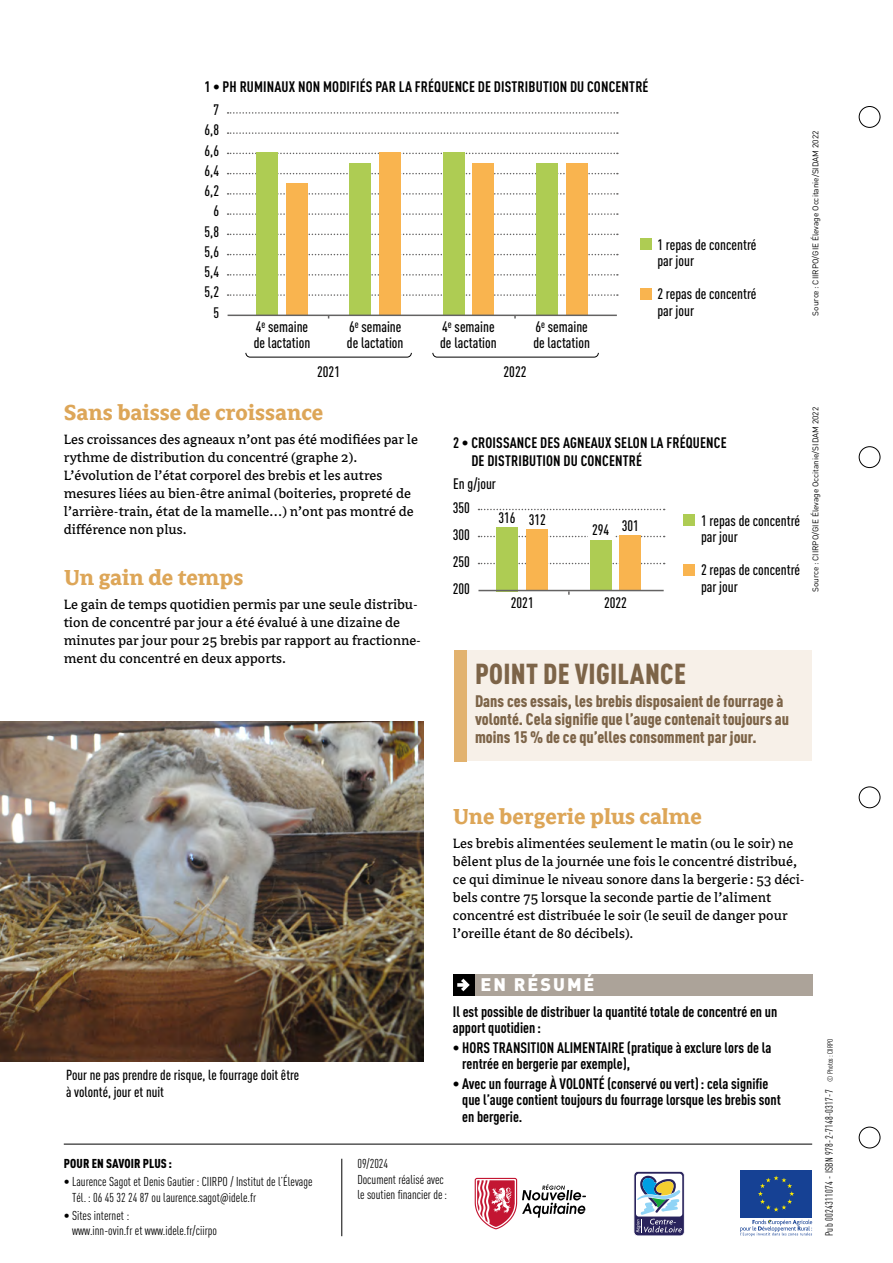
<style>
.page{position:relative;width:893px;height:1263px;background:#fff}
.page>*{position:absolute;margin:0;border:0;box-sizing:border-box;transform-origin:0 0}
.t1{font:900 condensed 28.5px "DIN Pro";letter-spacing:.01em;color:#7d6448}
.t2{font:700 24px "Avance Pro";color:#dda658}
.t3{font:900 18px "DIN Pro";letter-spacing:.11em;color:#fff}
.t4{font:900 condensed 16.5px/18px "DIN Pro";color:#7d6448}
.t5{font:15px/18px "Avance Pro";color:#000}
.t6{font:700 condensed 15px/16.5px "DIN Pro";color:#000}
.t7{font:500 condensed 15px/20.2px "DIN Pro";color:#000}
.t8{font:500 condensed 14.4px/17.2px "DIN Pro";color:#000}
.t9{font:condensed 12.75px/15.6px "DIN Pro";color:#000}
.t10{font:900 condensed 12.75px "DIN Pro";letter-spacing:.01em;color:#000}
.t11{font:condensed 10.5px "DIN Pro";letter-spacing:.02em;color:#000}
.t12{font:8.25px "DIN Pro";color:#000}
.s1{font-size:7.5px}
</style>
<div class="page">
<svg style="left:634px;top:1171px;width:51px;height:65px"></svg>
<hr style="left:342px;top:1159px;width:1px;height:77px;background:#000">
<hr style="left:64px;top:1144px;width:748px;height:1px;background:#000">
<svg style="left:475px;top:1178px;width:111px;height:51px"></svg>
<svg style="left:740px;top:1220px;width:72px;height:16px"></svg>
<div style="left:740px;top:1170px;width:72px;height:48px;background:#164194"></div>
<svg style="left:758px;top:1175px;width:36px;height:37px"></svg>
<div style="left:466px;top:650px;width:346px;height:110px;background:#f7f0e8"></div>
<div style="left:454px;top:650px;width:13px;height:112px;background:#e2b26e"></div>
<div style="left:453px;top:974px;width:359px;height:21px;background:#aca399"></div>
<div style="left:453px;top:974px;width:21px;height:21px;background:#000"></div>
<svg style="left:457px;top:979px;width:13px;height:12px"></svg>
<svg style="left:228px;top:112px;width:390px;height:2px"></svg>
<svg style="left:228px;top:132px;width:390px;height:2px"></svg>
<svg style="left:228px;top:153px;width:390px;height:1px"></svg>
<svg style="left:228px;top:173px;width:390px;height:1px"></svg>
<svg style="left:228px;top:193px;width:390px;height:2px"></svg>
<svg style="left:228px;top:213px;width:390px;height:2px"></svg>
<svg style="left:228px;top:234px;width:390px;height:1px"></svg>
<svg style="left:228px;top:254px;width:390px;height:1px"></svg>
<svg style="left:228px;top:274px;width:390px;height:2px"></svg>
<svg style="left:228px;top:294px;width:390px;height:2px"></svg>
<div style="left:256px;top:153px;width:22px;height:162px;background:#aecc53"></div>
<div style="left:286px;top:183px;width:21px;height:132px;background:#f9b44f"></div>
<div style="left:443px;top:153px;width:21px;height:162px;background:#aecc53"></div>
<div style="left:473px;top:163px;width:21px;height:152px;background:#f9b44f"></div>
<div style="left:350px;top:163px;width:21px;height:152px;background:#aecc53"></div>
<div style="left:379px;top:153px;width:22px;height:162px;background:#f9b44f"></div>
<div style="left:536px;top:163px;width:21px;height:152px;background:#aecc53"></div>
<div style="left:566px;top:163px;width:21px;height:152px;background:#f9b44f"></div>
<div style="left:640px;top:238px;width:12px;height:12px;background:#aecc53"></div>
<div style="left:640px;top:288px;width:12px;height:11px;background:#f9b44f"></div>
<hr style="left:228px;top:315px;width:389px;height:1px;background:#646363">
<svg style="left:245px;top:352px;width:167px;height:6px"></svg>
<svg style="left:432px;top:352px;width:167px;height:6px"></svg>
<svg style="left:478px;top:509px;width:187px;height:1px"></svg>
<svg style="left:478px;top:536px;width:187px;height:1px"></svg>
<svg style="left:478px;top:563px;width:187px;height:1px"></svg>
<div style="left:497px;top:527px;width:21px;height:64px;background:#aecc53"></div>
<div style="left:526px;top:529px;width:22px;height:62px;background:#f9b44f"></div>
<div style="left:590px;top:539px;width:21px;height:52px;background:#aecc53"></div>
<div style="left:620px;top:535px;width:21px;height:56px;background:#f9b44f"></div>
<div style="left:684px;top:514px;width:11px;height:12px;background:#aecc53"></div>
<div style="left:684px;top:564px;width:11px;height:11px;background:#f9b44f"></div>
<hr style="left:478px;top:590px;width:186px;height:1px;background:#646363">
<div style="left:588px;top:524px;width:25px;height:15px;background:#fff"></div>
<img style="left:0;top:721px;width:423px;height:340px">
<div style="left:859px;top:106px;width:21px;height:22px;border:1px solid #000;border-radius:50%"></div>
<div style="left:859px;top:446px;width:21px;height:22px;border:1px solid #000;border-radius:50%"></div>
<div style="left:859px;top:787px;width:21px;height:21px;border:1px solid #000;border-radius:50%"></div>
<div style="left:859px;top:1127px;width:21px;height:21px;border:1px solid #000;border-radius:50%"></div>
<p class="t6" style="left:204px;top:78px;width:446px">1 • PH RUMINAUX NON MODIFIÉS PAR LA FRÉQUENCE DE DISTRIBUTION DU CONCENTRÉ</p>
<p class="t7" style="left:205px;top:100px;width:16px;text-align:center">7<br>6,8<br>6,6<br>6,4<br>6,2<br>6<br>5,8<br>5,6<br>5,4<br>5,2<br>5</p>
<p class="t7" style="left:254px;top:318px;width:58px;line-height:16.5px">4<sup>e</sup> semaine de lactation</p>
<p class="t7" style="left:440px;top:318px;width:58px;line-height:16.5px">4<sup>e</sup> semaine de lactation</p>
<p class="t7" style="left:347px;top:318px;width:58px;line-height:16.5px">6<sup>e</sup> semaine de lactation</p>
<p class="t7" style="left:533px;top:318px;width:58px;line-height:16.5px">6<sup>e</sup> semaine de lactation</p>
<p class="t7" style="left:317px;top:361px;width:24px">2021</p>
<p class="t7" style="left:504px;top:361px;width:24px">2022</p>
<p class="t7" style="left:657px;top:236px;width:101px;line-height:16.5px">1 repas de concentré par jour</p>
<p class="t7" style="left:657px;top:285px;width:101px;line-height:16.5px">2 repas de concentré par jour</p>
<h2 class="t2" style="left:64px;top:399px;width:261px">Sans baisse de croissance</h2>
<p class="t5" style="left:64px;top:431px;width:356px">Les croissances des agneaux n’ont pas été modifiées par le rythme de distribution du concentré (graphe 2).<br>L’évolution de l’état corporel des brebis et les autres mesures liées au bien-être animal (boiteries, propreté de l’arrière-train, état de la mamelle…) n’ont pas montré de différence non plus.</p>
<h2 class="t2" style="left:64px;top:564px;width:181px">Un gain de temps</h2>
<p class="t5" style="left:64px;top:596px;width:359px">Le gain de temps quotidien permis par une seule distribu&shy;tion de concentré par jour a été évalué à une dizaine de minutes par jour pour 25 brebis par rapport au fractionne&shy;ment du concentré en deux apports.</p>
<p class="t6" style="left:471px;top:433px;width:257px;line-height:18px;text-indent:-18px">2 • CROISSANCE DES AGNEAUX SELON LA FRÉQUENCE<br>DE DISTRIBUTION DU CONCENTRÉ</p>
<p class="t7" style="left:453px;top:494px;width:19px;line-height:27px;text-align:justify">350<br>300<br>250<br>200</p>
<p class="t7" style="left:511px;top:592px;width:24px">2021</p>
<p class="t7" style="left:604px;top:592px;width:24px">2022</p>
<p class="t7" style="left:453px;top:473px;width:44px">En g/jour</p>
<p class="t7" style="left:498px;top:508px;width:49px">316 312</p>
<p class="t7" style="left:701px;top:512px;width:101px;line-height:16.5px">1 repas de concentré par jour</p>
<p class="t7" style="left:701px;top:561px;width:101px;line-height:16.5px">2 repas de concentré par jour</p>
<p class="t7" style="left:592px;top:517px;width:48px">294 301</p>
<h1 class="t1" style="left:475px;top:656px;width:212px">POINT DE VIGILANCE</h1>
<p class="t4" style="left:475px;top:691px;width:316px">Dans ces essais, les brebis disposaient de fourrage à volonté. Cela signifie que l’auge contenait toujours au moins 15 % de ce qu’elles consomment par jour.</p>
<p class="t12" style="left:810px;top:315px;width:186px;rotate:-90deg">Source: CIIRPO/GIE Élevage Occitanie/SIDAM 2022</p>
<p class="t12" style="left:810px;top:592px;width:186px;rotate:-90deg">Source: CIIRPO/GIE Élevage Occitanie/SIDAM 2022</p>
<h2 class="t2" style="left:453px;top:803px;width:250px">Une bergerie plus calme</h2>
<p class="t5" style="left:453px;top:835px;width:353px">Les brebis alimentées seulement le matin (ou le soir) ne bêlent plus de la journée une fois le concentré distribué, ce qui diminue le niveau sonore dans la bergerie : 53 déci&shy;bels contre 75 lorsque la seconde partie de l’aliment concentré est distribuée le soir (le seuil de danger pour l’oreille étant de 80 décibels).</p>
<p class="t8" style="left:66px;top:1066px;width:235px">Pour ne pas prendre de risque, le fourrage doit être à volonté, jour et nuit</p>
<p class="t10" style="left:64px;top:1156px;width:110px">POUR EN SAVOIR PLUS :</p>
<p class="t9" style="left:72px;top:1174px;width:242px;text-indent:-8px">• Laurence Sagot et Denis Gautier : CIIRPO / Institut de l’Élevage<br>Tél. : 06 45 32 24 87 ou laurence.sagot@idele.fr</p>
<p class="t9" style="left:72px;top:1207px;width:146px;text-indent:-8px">• Sites internet :<br>www.inn-ovin.fr et www.idele.fr/ciirpo</p>
<p class="t3" style="left:481px;top:972px;width:115px">EN RÉSUMÉ</p>
<p class="t6" style="left:453px;top:1003px;width:326px">Il est possible de distribuer la quantité totale de concentré en un apport quotidien :</p>
<p class="t6" style="left:462px;top:1039px;width:311px;text-indent:-9px">• HORS TRANSITION ALIMENTAIRE (pratique à exclure lors de la rentrée en bergerie par exemple),</p>
<p class="t6" style="left:462px;top:1075px;width:320px;text-indent:-9px">• Avec un fourrage À VOLONTÉ (conservé ou vert): cela signifie que l’auge contient toujours du fourrage lorsque les brebis sont en bergerie.</p>
<p class="t9" style="left:357px;top:1156px;width:91px">09/2024<br>Document réalisé avec le soutien financier de:</p>
<p class="t11" style="left:823px;top:1236px;width:199px;rotate:-90deg">Pub 0024311074 - ISBN 978-2-7148-0317-7 <span class="s1">© Photos: CIIRPO</span></p>
</div>
